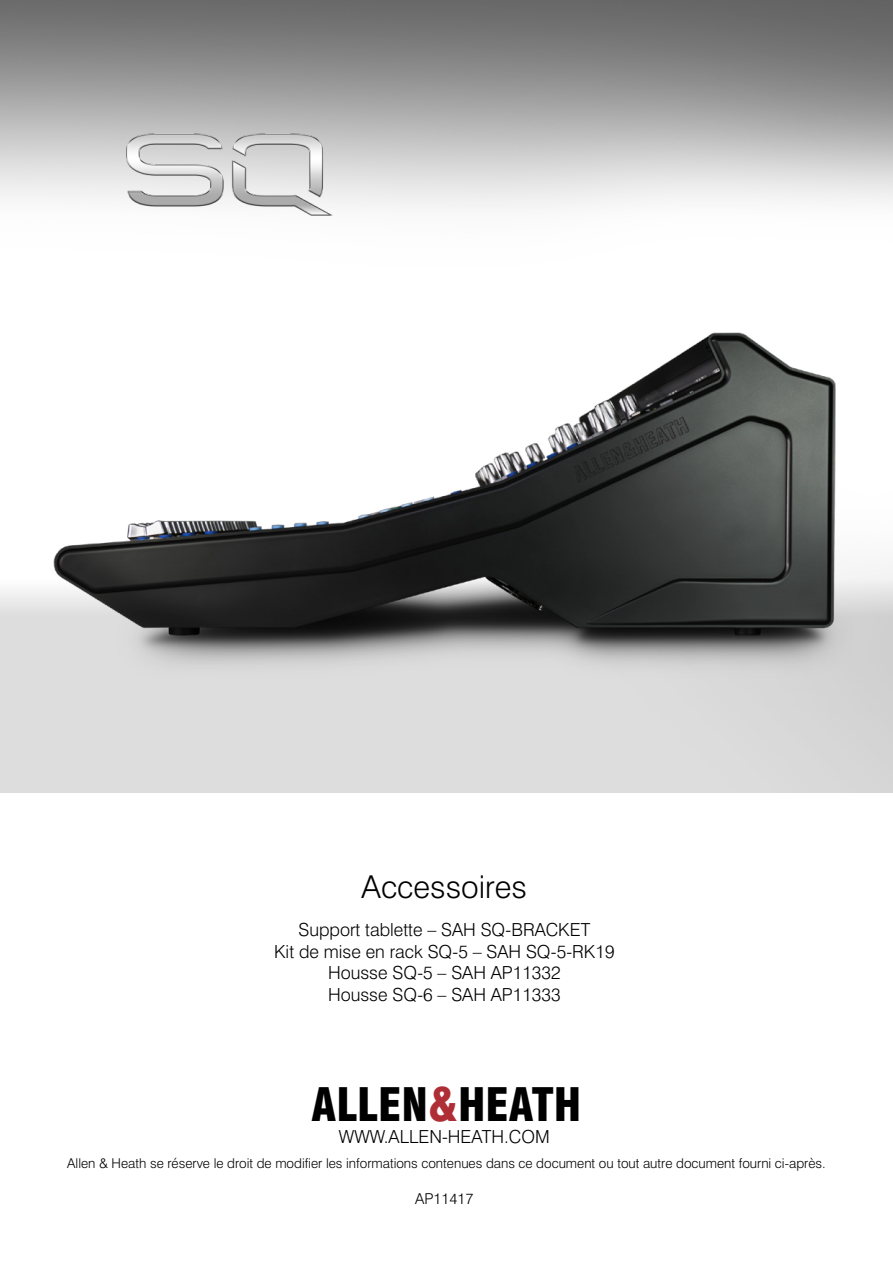
<style>
.page{position:relative;width:893px;height:1263px;background:#fff}
.page>*{position:absolute;margin:0;border:0;box-sizing:border-box;transform-origin:0 0}
.t1{font:900 condensed 45px "Swiss 721 BT";color:#000}
.t2{font:300 31.5px "Swiss 721 BT";color:#000}
.t3{font:300 18px "Swiss 721 BT";color:#000}
.t4{font:300 15px "Swiss 721 BT";color:#000}
.t5{font:300 13.5px "Swiss 721 BT";color:#000}
.s1{color:#af2e36}
</style>
<div class="page">
<img style="left:0;top:0;width:893px;height:793px">
<img style="left:19px;top:330px;width:838px;height:385px">
<img style="left:113px;top:107px;width:230px;height:134px">
<p class="t2" style="left:362px;top:868px;width:167px">Accessoires</p>
<p class="t3" style="left:298px;top:919px;width:293px">Support tablette – SAH SQ-BRACKET</p>
<p class="t3" style="left:274px;top:940px;width:342px">Kit de mise en rack SQ-5 – SAH SQ-5-RK19</p>
<p class="t3" style="left:328px;top:962px;width:234px">Housse SQ-5 – SAH AP11332</p>
<p class="t3" style="left:328px;top:983px;width:234px">Housse SQ-6 – SAH AP11333</p>
<p class="t1" style="left:312px;top:1077px;width:271px">ALLEN<span class="s1">&amp;</span>HEATH</p>
<p class="t5" style="left:67px;top:1155px;width:760px">Allen &amp; Heath se réserve le droit de modifier les informations contenues dans ce document ou tout autre document fourni ci-après.</p>
<p class="t3" style="left:339px;top:1125px;width:212px">WWW.ALLEN-HEATH.COM</p>
<p class="t4" style="left:415px;top:1189px;width:60px">AP11417</p>
</div>
